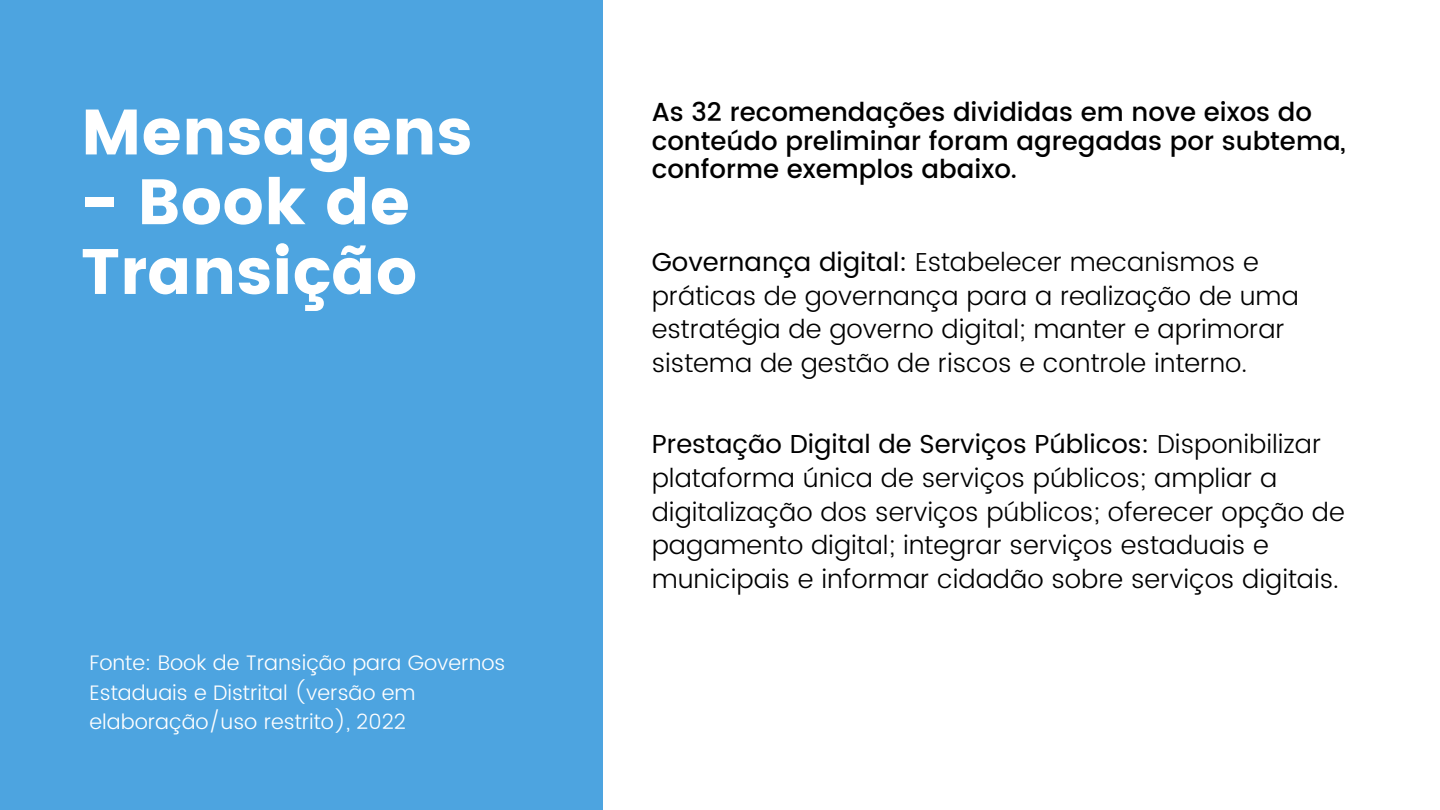
<style>
.page{position:relative;width:1440px;height:810px;background:#fff}
.page>*{position:absolute;margin:0;border:0;box-sizing:border-box;transform-origin:0 0}
.t1{font:64px/69.8px "Poppins";color:#fff}
.t2{font:300 26px/33.8px "Poppins";color:#000}
.t3{font:500 26px/28.5px "Poppins";color:#000}
.t4{font:300 21px/29.2px "Poppins";color:#fff}
.s1{font-weight:400}
</style>
<div class="page">
<div style="left:0;top:0;width:603px;height:810px;background:#4da4e0"></div>
<h1 class="t1" style="left:81px;top:97px;width:393px">Mensagens</h1>
<h1 class="t1" style="left:81px;top:167px;width:338px">- Book de<br>Transição</h1>
<p class="t4" style="left:90px;top:648px;width:417px">Fonte: Book de Transição para Governos<br>Estaduais e Distrital (versão em elaboração/uso restrito), 2022</p>
<p class="t3" style="left:652px;top:98px;width:696px">As 32 recomendações divididas em nove eixos do conteúdo preliminar foram agregadas por subtema, conforme exemplos abaixo.</p>
<p class="t2" style="left:652px;top:245px;width:649px"><span class="s1">Governança digital:</span> Estabelecer mecanismos e práticas de governança para a realização de uma estratégia de governo digital; manter e aprimorar sistema de gestão de riscos e controle interno.</p>
<p class="t2" style="left:652px;top:427px;width:694px"><span class="s1">Prestação Digital de Serviços Públicos:</span> Disponibilizar plataforma única de serviços públicos; ampliar a digitalização dos serviços públicos; oferecer opção de pagamento digital; integrar serviços estaduais e municipais e informar cidadão sobre serviços digitais.</p>
</div>
